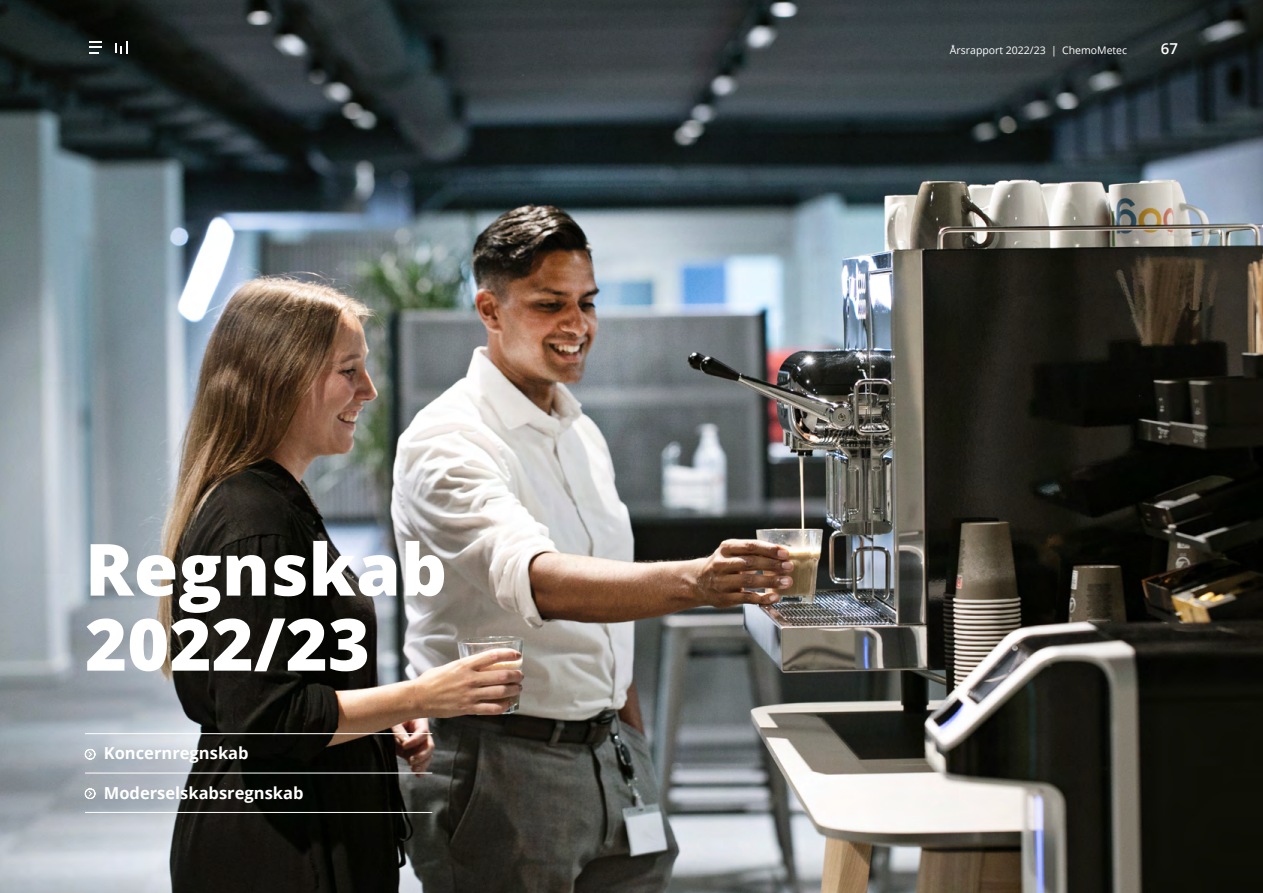
<style>
.page{position:relative;width:1263px;height:893px;background:#fff}
.page>*{position:absolute;margin:0;border:0;box-sizing:border-box;transform-origin:0 0}
.t1{font:800 72px/75px "Open Sans";color:#fff}
.t2{font:700 16.5px "Open Sans";color:#fff}
.t3{font:600 15px "Open Sans";color:#fff}
.t4{font:10.5px "Open Sans";color:#fff}
</style>
<div class="page">
<img style="left:0;top:0;width:1263px;height:893px">
<hr style="left:85px;top:733px;width:347px;height:1px;background:#fff">
<hr style="left:85px;top:773px;width:347px;height:1px;background:#fff">
<hr style="left:85px;top:812px;width:347px;height:1px;background:#fff">
<svg style="left:85px;top:749px;width:10px;height:10px"></svg>
<svg style="left:85px;top:788px;width:10px;height:11px"></svg>
<svg style="left:90px;top:41px;width:12px;height:12px"></svg>
<svg style="left:115px;top:41px;width:12px;height:12px"></svg>
<h1 class="t1" style="left:85px;top:528px;width:364px">Regnskab<br>2022/23</h1>
<p class="t2" style="left:104px;top:742px;width:146px">Koncernregnskab</p>
<p class="t2" style="left:104px;top:781px;width:201px">Moderselskabsregnskab</p>
<p class="t4" style="left:950px;top:43px;width:179px">Årsrapport 2022/23 | ChemoMetec</p>
<p class="t3" style="left:1161px;top:38px;width:19px">67</p>
</div>
